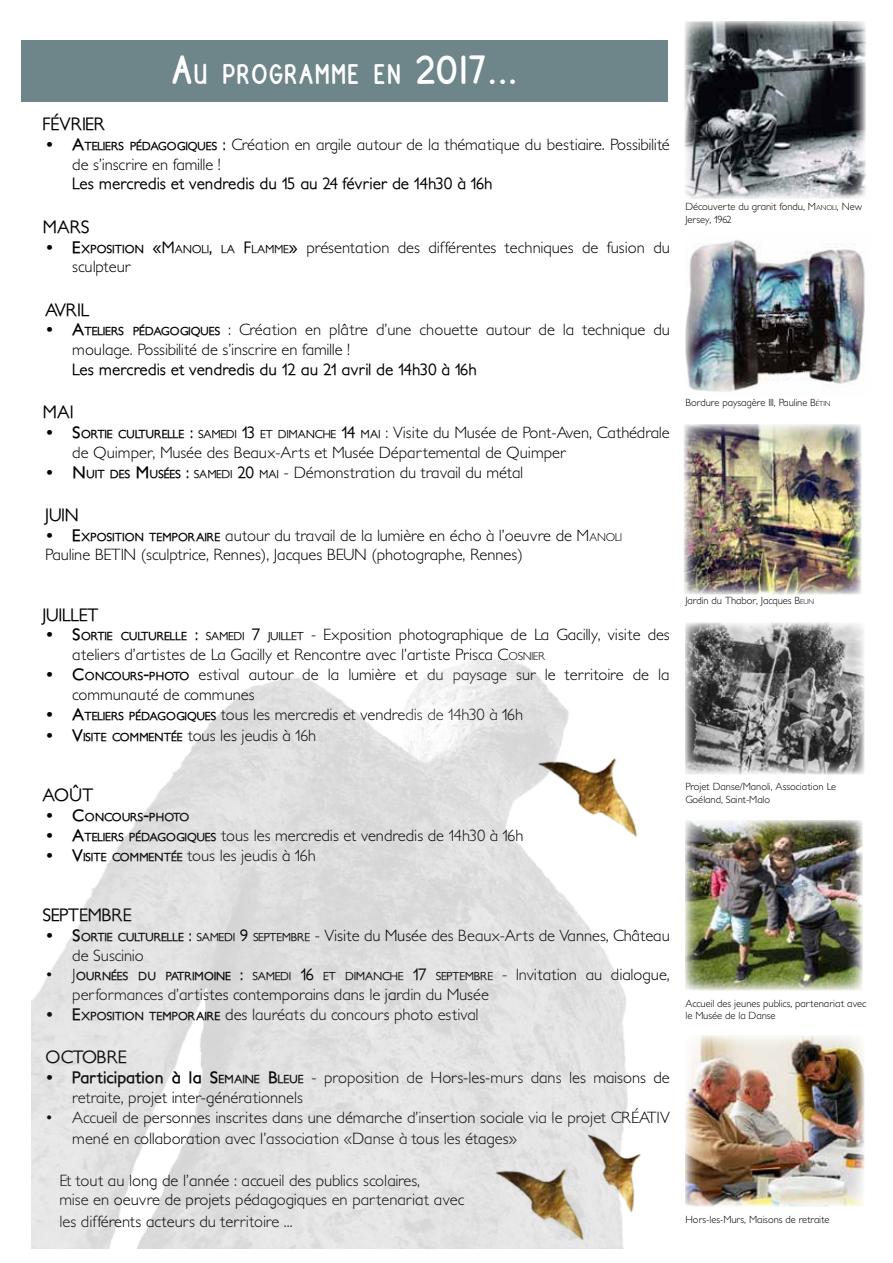
<style>
.page{position:relative;width:893px;height:1263px;background:#fff}
.page>*{position:absolute;margin:0;border:0;box-sizing:border-box;transform-origin:0 0}
.t1{font:700 23.1px "DJB Number 2 Pencil";letter-spacing:.085em;color:#fff}
.t2{font:500 18px "Petita";letter-spacing:-.025em;color:#000}
.t3{font:300 16.5px/19.8px "Petita";color:#000}
.t4{font:500 16.5px "Petita";color:#000}
.t5{font:500 11.55px "Petita";letter-spacing:-.03em;color:#000}
.t6{font:700 11.55px "Petita";letter-spacing:-.03em;color:#000}
.t7{font:300 10.5px/12.6px "Petita";color:#000}
.s1{font-size:33px}
.s2{font-weight:700}
.s3{font-weight:700;font-size:11.55px}
.s4{font-weight:500}
.s5{font-weight:500;font-size:11.55px}
.s6{font-style:inherit}
.s7{font-size:11.55px}
.s8{font-size:16.5px}
.s9{font-size:7.35px}
.s10{font-weight:300;font-size:16.5px}
</style>
<div class="page">
<img style="left:627px;top:1098px;width:14px;height:115px">
<img style="left:627px;top:806px;width:10px;height:31px">
<div style="left:21px;top:40px;width:647px;height:61px;background:#6e8589"></div>
<img style="left:685px;top:240px;width:180px;height:152px">
<img style="left:684px;top:424px;width:177px;height:170px">
<img style="left:684px;top:21px;width:182px;height:177px">
<img style="left:685px;top:623px;width:179px;height:151px">
<img style="left:685px;top:820px;width:178px;height:170px">
<img style="left:685px;top:1035px;width:179px;height:171px">
<img style="left:32px;top:659px;width:595px;height:590px">
<h1 class="t1" style="left:173px;top:59px;width:346px"><span class="s1">A</span>U PROGRAMME EN <span class="s1">2017...</span></h1>
<p class="t2" style="left:43px;top:113px;width:28px">Février</p>
<p class="t3" style="left:72px;top:135px;width:599px;text-indent:-27px"><span class="s2">• A</span><span class="s3">TELIERS PÉDAGOGIQUES</span> <span class="s4">:</span> Création en argile autour de la thématique du bestiaire. Possibilité de s’inscrire en famille !</p>
<p class="t4" style="left:72px;top:174px;width:422px">Les mercredis et vendredis du 15 au 24 février de 14h30 à 16h</p>
<p class="t2" style="left:43px;top:216px;width:27px">Mars</p>
<p class="t3" style="left:72px;top:238px;width:599px;text-indent:-27px"><span class="s2">• E</span><span class="s3">XPOSITION</span> <span class="s4">«</span><span class="s4">M</span><span class="s5">ANOLI</span><span class="s4">,</span> <span class="s5">LA</span> <span class="s4">F</span><span class="s5">LAMME</span><span class="s4">»</span> présentation des différentes techniques de fusion du sculpteur</p>
<p class="t2" style="left:45px;top:299px;width:20px">Avril</p>
<p class="t3" style="left:72px;top:320px;width:599px;text-indent:-27px"><span class="s2">• A</span><span class="s3">TELIERS PÉDAGOGIQUES</span> : Création en plâtre d’une chouette autour de la technique du moulage. Possibilité de s’inscrire en famille !</p>
<p class="t4" style="left:72px;top:360px;width:406px">Les mercredis et vendredis du 12 au 21 avril de 14h30 à 16h</p>
<p class="t2" style="left:43px;top:401px;width:24px">Mai</p>
<p class="t3" style="left:72px;top:423px;width:599px;text-indent:-27px"><span class="s2">• S</span><span class="s3">ORTIE CULTURELLE</span> <span class="s4">:</span> <span class="s5">SAMEDI</span> <span class="s4">13</span> <span class="s5">ET DIMANCHE</span> <span class="s4">14</span> <span class="s5">MAI</span> <span class="s6">:</span> Visite du Musée de Pont-Aven, Cathédrale de Quimper, Musée des Beaux-Arts et Musée Départemental de Quimper</p>
<p class="t3" style="left:45px;top:463px;width:479px"><span class="s2">• N</span> <span class="s3">UIT DES</span> <span class="s2">M</span> <span class="s3">USÉES</span> <span class="s4">:</span> <span class="s5">SAMEDI</span> <span class="s4">20</span> <span class="s5">MAI</span> - Démonstration du travail du métal</p>
<p class="t2" style="left:45px;top:504px;width:14px">Juin</p>
<p class="t3" style="left:45px;top:526px;width:579px"><span class="s2">• E</span><span class="s3">XPOSITION TEMPORAIRE</span> autour du travail de la lumière en écho à l’oeuvre de <span class="s6">M</span><span class="s7">ANOLI<br></span>Pauline BETIN (sculptrice, Rennes), Jacques BEUN (photographe, Rennes)</p>
<p class="t2" style="left:43px;top:604px;width:13px">Juillet</p>
<p class="t3" style="left:72px;top:625px;width:599px;text-indent:-27px"><span class="s2">• S</span><span class="s3">ORTIE CULTURELLE</span> <span class="s4">:</span> <span class="s5">SAMEDI</span> <span class="s4">7</span> <span class="s5">JUILLET</span> <span class="s6">-</span> Exposition photographique de La Gacilly, visite des ateliers d’artistes de La Gacilly et Rencontre avec l’artiste Prisca <span class="s6">C</span><span class="s7">OSNIER</span></p>
<p class="t3" style="left:72px;top:665px;width:599px;text-indent:-27px"><span class="s2">• C</span><span class="s3">ONCOURS</span><span class="s2">-</span><span class="s3">PHOTO</span> estival autour de la lumière et du paysage sur le territoire de la communauté de communes</p>
<p class="t3" style="left:45px;top:705px;width:479px"><span class="s2">• A</span><span class="s3">TELIERS PÉDAGOGIQUES</span> tous les mercredis et vendredis de 14h30 à 16h</p>
<p class="t3" style="left:45px;top:726px;width:273px"><span class="s2">• V</span><span class="s3">ISITE COMMENTÉE</span> tous les jeudis à 16h</p>
<p class="t2" style="left:43px;top:785px;width:47px">Ao ût</p>
<p class="t6" style="left:45px;top:810px;width:146px"><span class="s8">• C</span>ONCOURS<span class="s8">-</span>PHOTO</p>
<p class="t3" style="left:45px;top:826px;width:480px"><span class="s2">• A</span><span class="s3">TELIERS PÉDAGOGIQUES</span> tous les mercredis et vendredis de 14h30 à 16h</p>
<p class="t3" style="left:45px;top:846px;width:272px"><span class="s2">• V</span><span class="s3">ISITE COMMENTÉE</span> tous les jeudis à 16h</p>
<p class="t7" style="left:685px;top:201px;width:178px">Découverte du granit fondu, <span class="s6">M</span><span class="s9">ANOLI</span>, New<br>Jersey, 1962</p>
<p class="t7" style="left:685px;top:396px;width:146px">Bordure paysagère III, Pauline <span class="s6">B</span><span class="s9">ÉTIN</span></p>
<p class="t7" style="left:685px;top:594px;width:130px">Jardin du Thabor, Jacques <span class="s6">B</span><span class="s9">EUN</span></p>
<p class="t7" style="left:685px;top:781px;width:152px">Projet Danse/Manoli, Association Le<br>Goéland, Saint-Malo</p>
<p class="t2" style="left:43px;top:904px;width:20px">Septembre</p>
<p class="t3" style="left:72px;top:926px;width:599px;text-indent:-27px"><span class="s2">• S</span><span class="s3">ORTIE CULTURELLE</span> <span class="s4">:</span> <span class="s5">SAMEDI</span> <span class="s4">9</span> <span class="s5">SEPTEMBRE</span> <span class="s6">-</span> Visite du Musée des Beaux-Arts de Vannes, Château de Suscinio</p>
<p class="t5" style="left:45px;top:970px;width:626px"><span class="s10">• J</span><span class="s2">OURNÉES DU PATRIMOINE</span> <span class="s8">:</span> SAMEDI <span class="s8">16</span> ET DIMANCHE <span class="s8">17</span> SEPTEMBRE <span class="s10">- Invitation au dialogue,</span></p>
<p class="t3" style="left:72px;top:985px;width:418px">performances d’artistes contemporains dans le jardin du Musée</p>
<p class="t3" style="left:45px;top:1005px;width:435px"><span class="s2">• E</span><span class="s3">XPOSITION TEMPORAIRE</span> des lauréats du concours photo estival</p>
<p class="t2" style="left:45px;top:1046px;width:28px">Octobre</p>
<p class="t3" style="left:72px;top:1068px;width:599px;text-indent:-27px"><span class="s2">• Participation à la</span> <span class="s2">S</span><span class="s3">EMAINE</span> <span class="s2">B</span><span class="s3">LEUE</span> <span class="s6">-</span> proposition de Hors-les-murs dans les maisons de retraite, projet inter-générationnels</p>
<p class="t3" style="left:72px;top:1107px;width:576px;line-height:21.6px;text-indent:-27px">• Accueil de personnes inscrites dans une démarche d’insertion sociale via le projet Créativ mené en collaboration avec l’association «Danse à tous les étages»</p>
<p class="t3" style="left:60px;top:1171px;width:406px">Et tout au long de l’année : accueil des publics scolaires,<br>mise en oeuvre de projets pédagogiques en partenariat avec</p>
<p class="t3" style="left:60px;top:1212px;width:235px">les différents acteurs du territoire ...</p>
<p class="t7" style="left:685px;top:997px;width:183px">Accueil des jeunes publics, partenariat avec le Musée de la Danse</p>
<p class="t7" style="left:685px;top:1213px;width:146px">Hors-les-Murs, Maisons de retraite</p>
</div>
